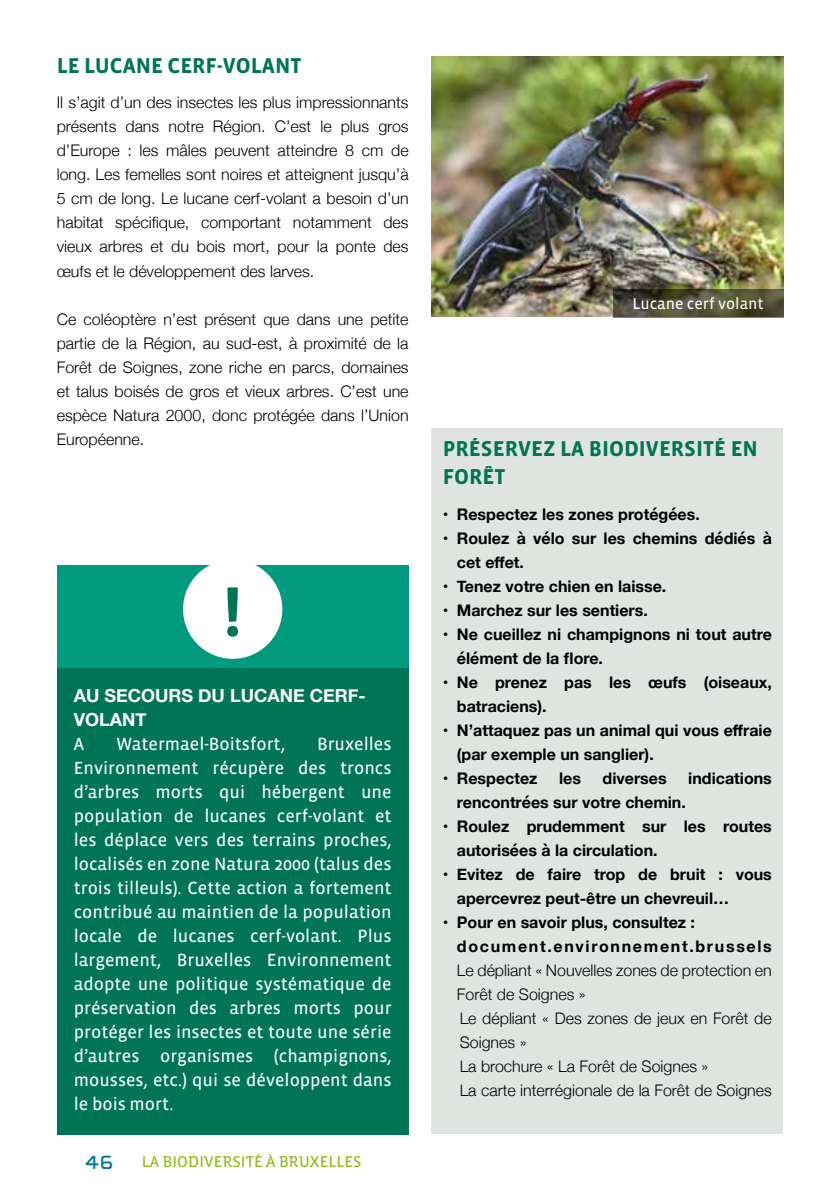
<style>
.page{position:relative;width:840px;height:1191px;background:#fff}
.page>*{position:absolute;margin:0;border:0;box-sizing:border-box;transform-origin:0 0}
.t1{font:700 72px "Vista Sans";color:#007556}
.t2{font:700 22px/28px "Vista Sans";color:#007556}
.t3{font:18px/24px "Vista Sans Reg";color:#fff;text-align:justify}
.t4{font:700 18px/24px "Helvetica Neue";color:#fff}
.t5{font:300 16px/24px "Helvetica Neue";color:#000;text-align:justify}
.t6{font:700 16px/24px "Helvetica Neue";color:#000}
.t7{font:700 16px/24px "Helvetica Neue";letter-spacing:.105em;color:#000}
.t8{font:16px "Vista Sans Alt Reg";color:#8fbc13}
.t9{font:16px "Vista Sans Reg";color:#fff}
.s1{font-family:"Cholla Unicase";font-size:28px;color:#00799a}
</style>
<div class="page">
<div style="left:431px;top:428px;width:351px;height:706px;background:#e0e4e1"></div>
<div style="left:57px;top:566px;width:351px;height:102px;background:#009a7e"></div>
<div style="left:183px;top:559px;width:99px;height:100px;background:#fff;border-radius:50%"></div>
<div style="left:57px;top:668px;width:351px;height:466px;background:#007556"></div>
<img style="left:431px;top:57px;width:351px;height:259px">
<svg style="left:612px;top:289px;width:170px;height:28px;background:#4e4d35"></svg>
<h2 class="t2" style="left:57px;top:52px;width:246px">LE LUCANE CERF-VOLANT</h2>
<p class="t5" style="left:57px;top:90px;width:353px">Il s’agit d’un des insectes les plus impressionnants présents dans notre Région. C’est le plus gros d’Europe : les mâles peuvent atteindre 8 cm de long. Les femelles sont noires et atteignent jusqu’à 5 cm de long. Le lucane cerf-volant a besoin d’un habitat spécifique, comportant notamment des vieux arbres et du bois mort, pour la ponte des œufs et le développement des larves.</p>
<p class="t5" style="left:57px;top:306px;width:353px">Ce coléoptère n’est présent que dans une petite partie de la Région, au sud-est, à proximité de la Forêt de Soignes, zone riche en parcs, domaines et talus boisés de gros et vieux arbres. C’est une espèce Natura 2000, donc protégée dans l’Union Européenne.</p>
<h1 class="t1" style="left:223px;top:575px;width:20px">!</h1>
<p class="t4" style="left:74px;top:684px;width:293px">AU SECOURS DU LUCANE CERF-<br>VOLANT</p>
<p class="t3" style="left:74px;top:732px;width:12px">A</p>
<p class="t3" style="left:116px;top:732px;width:170px">Watermael-Boitsfort,</p>
<p class="t3" style="left:74px;top:732px;width:319px;text-indent:243px">Bruxelles Environnement récupère des troncs d’arbres morts qui hébergent une population de lucanes cerf-volant et les déplace vers des terrains proches, localisés en zone Natura 2000 (talus des trois tilleuls). Cette action a fortement contribué au maintien de la population locale de lucanes cerf-volant. Plus largement, Bruxelles Environnement adopte une politique systématique de préservation des arbres morts pour protéger les insectes et toute une série d’autres organismes (champignons, mousses, etc.) qui se développent dans le bois mort.</p>
<p class="t8" style="left:85px;top:1153px;width:278px"><span class="s1">46</span> LA BIODIVERSITÉ À BRUXELLES</p>
<p class="t9" style="left:632px;top:296px;width:133px">Lucane cerf volant</p>
<h2 class="t2" style="left:442px;top:435px;width:316px">PRÉSERVEZ LA BIODIVERSITÉ EN<br>FORÊT</h2>
<p class="t6" style="left:442px;top:502px;width:258px">• Respectez les zones protégées.</p>
<p class="t6" style="left:456px;top:526px;width:316px;text-indent:-14px">• Roulez à vélo sur les chemins dédiés à cet effet.</p>
<p class="t6" style="left:442px;top:574px;width:225px">• Tenez votre chien en laisse.</p>
<p class="t6" style="left:442px;top:598px;width:206px">• Marchez sur les sentiers.</p>
<p class="t6" style="left:456px;top:622px;width:316px;text-indent:-14px">• Ne cueillez ni champignons ni tout autre élément de la flore.</p>
<p class="t6" style="left:456px;top:670px;width:316px;text-indent:-14px">• Ne prenez pas les œufs (oiseaux, batraciens).</p>
<p class="t6" style="left:456px;top:718px;width:316px;text-indent:-14px">• N’attaquez pas un animal qui vous effraie (par exemple un sanglier).</p>
<p class="t6" style="left:442px;top:766px;width:96px">• Respectez</p>
<p class="t6" style="left:559px;top:766px;width:23px">les</p>
<p class="t6" style="left:602px;top:766px;width:65px">diverses</p>
<p class="t6" style="left:688px;top:766px;width:85px">indications</p>
<p class="t6" style="left:456px;top:790px;width:230px">rencontrées sur votre chemin.</p>
<p class="t6" style="left:456px;top:814px;width:316px;text-indent:-14px">• Roulez prudemment sur les routes autorisées à la circulation.</p>
<p class="t6" style="left:456px;top:862px;width:316px;text-indent:-14px">• Evitez de faire trop de bruit : vous apercevrez peut-être un chevreuil…</p>
<p class="t7" style="left:456px;top:910px;width:316px;text-indent:-14px">• Pour en savoir plus, consultez : document.environnement.brussels</p>
<p class="t5" style="left:456px;top:956px;width:316px;text-align:left">Le dépliant « Nouvelles zones de protection en<br>Forêt de Soignes »<br>Le dépliant « Des zones de jeux en Forêt de<br>Soignes »<br>La brochure « La Forêt de Soignes »<br>La carte interrégionale de la Forêt de Soignes</p>
</div>
